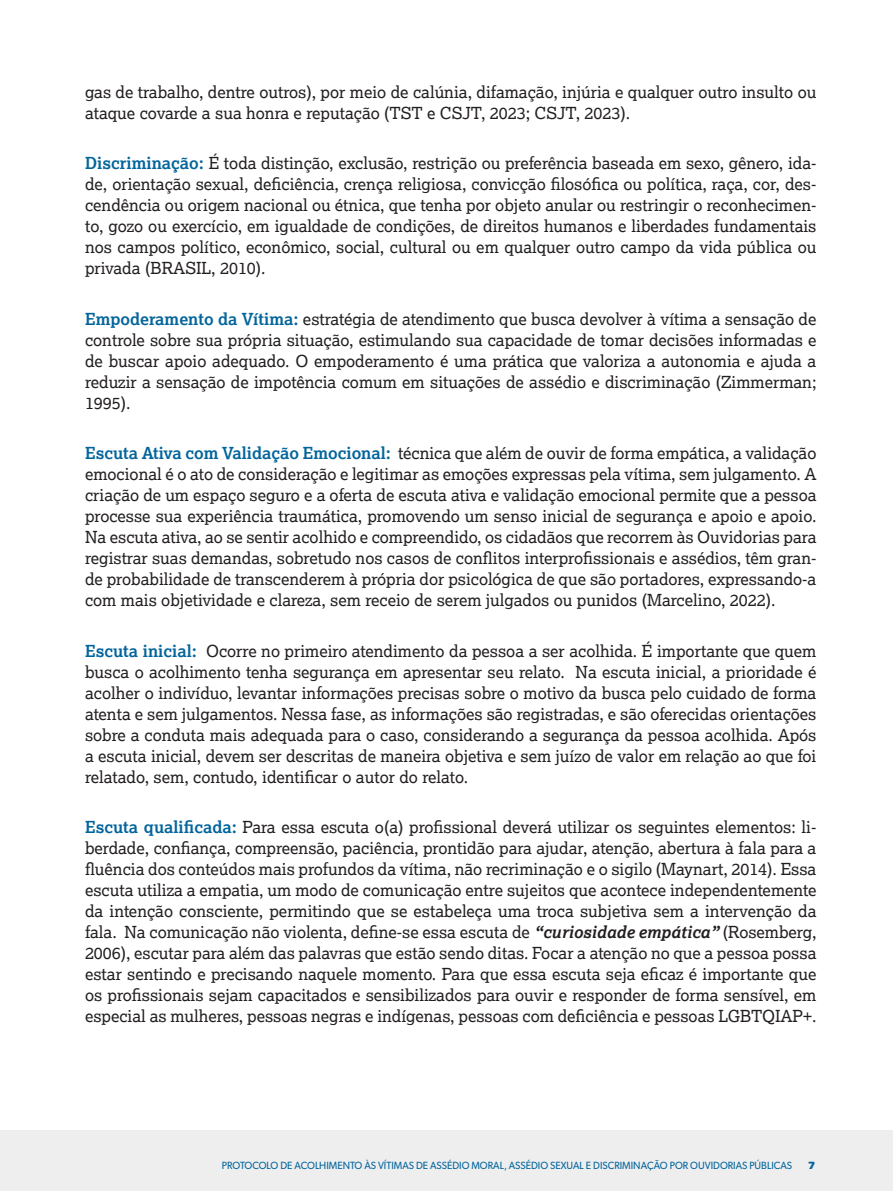
<style>
.page{position:relative;width:893px;height:1191px;background:#fff}
.page>*{position:absolute;margin:0;border:0;box-sizing:border-box;transform-origin:0 0}
.CAPITULARES{font:16.5px/21px "Lexia";color:#231f20;text-align:justify}
.t1{font:10.5px "Gibson";color:#03659c;scale:.95 1}
.t2{font:700 10.5px "Gibson";color:#03659c}
.s1{font-weight:700;color:#03659c}
.s2{font-weight:700;font-style:italic}
</style>
<div class="page">
<div style="left:0;top:1130px;width:893px;height:61px;background:#eeeeef"></div>
<p class="CAPITULARES" style="left:85px;top:81px;width:733px">gas de trabalho, dentre outros), por meio de calúnia, difamação, injúria e qualquer outro insulto ou ataque covarde a sua honra e reputação (TST e CSJT, 2023; CSJT, 2023).</p>
<p class="CAPITULARES" style="left:85px;top:152px;width:733px"><span class="s1">Discriminação:</span> É toda distinção, exclusão, restrição ou preferência baseada em sexo, gênero, ida&shy;de, orientação sexual, deficiência, crença religiosa, convicção filosófica ou política, raça, cor, des&shy;cendência ou origem nacional ou étnica, que tenha por objeto anular ou restringir o reconhecimen&shy;to, gozo ou exercício, em igualdade de condições, de direitos humanos e liberdades fundamentais nos campos político, econômico, social, cultural ou em qualquer outro campo da vida pública ou privada (BRASIL, 2010).</p>
<p class="CAPITULARES" style="left:85px;top:308px;width:733px"><span class="s1">Empoderamento da Vítima:</span> estratégia de atendimento que busca devolver à vítima a sensação de controle sobre sua própria situação, estimulando sua capacidade de tomar decisões informadas e de buscar apoio adequado. O empoderamento é uma prática que valoriza a autonomia e ajuda a reduzir a sensação de impotência comum em situações de assédio e discriminação (Zimmerman; 1995).</p>
<p class="CAPITULARES" style="left:85px;top:442px;width:733px"><span class="s1">Escuta Ativa com Validação Emocional:</span> técnica que além de ouvir de forma empática, a validação emocional é o ato de consideração e legitimar as emoções expressas pela vítima, sem julgamento. A criação de um espaço seguro e a oferta de escuta ativa e validação emocional permite que a pessoa processe sua experiência traumática, promovendo um senso inicial de segurança e apoio e apoio.<br>Na escuta ativa, ao se sentir acolhido e compreendido, os cidadãos que recorrem às Ouvidorias para registrar suas demandas, sobretudo nos casos de conflitos interprofissionais e assédios, têm gran&shy;de probabilidade de transcenderem à própria dor psicológica de que são portadores, expressando-a com mais objetividade e clareza, sem receio de serem julgados ou punidos (Marcelino, 2022).</p>
<p class="CAPITULARES" style="left:85px;top:640px;width:733px"><span class="s1">Escuta inicial:</span> Ocorre no primeiro atendimento da pessoa a ser acolhida. É importante que quem busca o acolhimento tenha segurança em apresentar seu relato. Na escuta inicial, a prioridade é acolher o indivíduo, levantar informações precisas sobre o motivo da busca pelo cuidado de forma atenta e sem julgamentos. Nessa fase, as informações são registradas, e são oferecidas orientações sobre a conduta mais adequada para o caso, considerando a segurança da pessoa acolhida. Após a escuta inicial, devem ser descritas de maneira objetiva e sem juízo de valor em relação ao que foi relatado, sem, contudo, identificar o autor do relato.</p>
<p class="CAPITULARES" style="left:85px;top:816px;width:733px"><span class="s1">Escuta qualificada:</span> Para essa escuta o(a) profissional deverá utilizar os seguintes elementos: li&shy;berdade, confiança, compreensão, paciência, prontidão para ajudar, atenção, abertura à fala para a fluência dos conteúdos mais profundos da vítima, não recriminação e o sigilo (Maynart, 2014). Essa escuta utiliza a empatia, um modo de comunicação entre sujeitos que acontece independentemente da intenção consciente, permitindo que se estabeleça uma troca subjetiva sem a intervenção da fala. Na comunicação não violenta, define-se essa escuta de <span class="s2">“curiosidade empática”</span> (Rosemberg, 2006), escutar para além das palavras que estão sendo ditas. Focar a atenção no que a pessoa possa estar sentindo e precisando naquele momento. Para que essa escuta seja eficaz é importante que os profissionais sejam capacitados e sensibilizados para ouvir e responder de forma sensível, em especial as mulheres, pessoas negras e indígenas, pessoas com deficiência e pessoas LGBTQIAP+.</p>
<p class="t1" style="left:222px;top:1159px;width:602px">PROTOCOLO DE ACOLHIMENTO ÀS VÍTIMAS DE ASSÉDIO MORAL, ASSÉDIO SEXUAL E DISCRIMINAÇÃO POR OUVIDORIAS PÚBLICAS</p>
<p class="t2" style="left:808px;top:1159px;width:8px">7</p>
</div>
